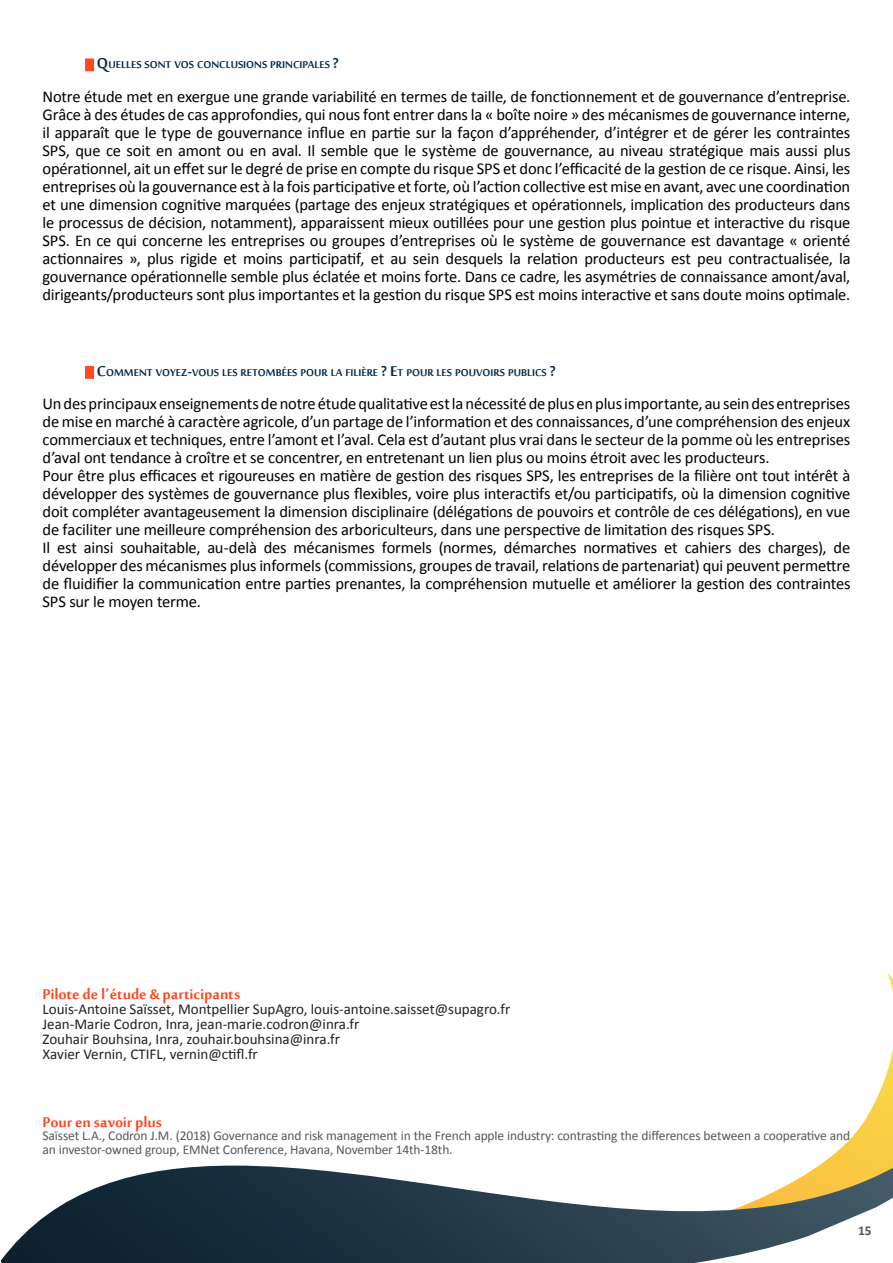
<style>
.page{position:relative;width:893px;height:1263px;background:#fff}
.page>*{position:absolute;margin:0;border:0;box-sizing:border-box;transform-origin:0 0}
.pour{font:700 19.5px "Sakkal Majalla";letter-spacing:-.005em;color:#ff4721}
.texte{font:16.5px/18px "Calibri";letter-spacing:-.01em;color:#000;text-align:justify}
.noms{font:15px "Calibri";color:#231f20}
.chapo{font:700 13.65px "Sakkal Majalla";color:#002645}
.bibiliographie{font:13.5px/13.5px "Calibri";letter-spacing:-.01em;color:#57585a}
.t1{font:700 13.5px "Calibri";color:#57585a}
.s1{font-size:19.5px}
</style>
<div class="page">
<svg style="left:820px;top:973px;width:73px;height:192px"></svg>
<svg style="left:1px;top:1165px;width:892px;height:98px"></svg>
<div style="left:85px;top:58px;width:9px;height:13px;background:#ff4721"></div>
<div style="left:85px;top:366px;width:9px;height:13px;background:#ff4721"></div>
<p class="chapo" style="left:97px;top:57px;width:243px"><span class="s1">Q</span>uelles sont vos conclusions principales <span class="s1">?</span></p>
<p class="texte" style="left:43px;top:87px;width:809px">Notre étude met en exergue une grande variabilité en termes de taille, de fonctionnement et de gouvernance d’entreprise.<br>Grâce à des études de cas approfondies, qui nous font entrer dans la « boîte noire » des mécanismes de gouvernance interne, il apparaît que le type de gouvernance influe en partie sur la façon d’appréhender, d’intégrer et de gérer les contraintes SPS, que ce soit en amont ou en aval. Il semble que le système de gouvernance, au niveau stratégique mais aussi plus opérationnel, ait un effet sur le degré de prise en compte du risque SPS et donc l’efficacité de la gestion de ce risque. Ainsi, les entreprises où la gouvernance est à la fois participative et forte, où l’action collective est mise en avant, avec une coordination et une dimension cognitive marquées (partage des enjeux stratégiques et opérationnels, implication des producteurs dans le processus de décision, notamment), apparaissent mieux outillées pour une gestion plus pointue et interactive du risque SPS. En ce qui concerne les entreprises ou groupes d’entreprises où le système de gouvernance est davantage « orienté actionnaires », plus rigide et moins participatif, et au sein desquels la relation producteurs est peu contractualisée, la gouvernance opérationnelle semble plus éclatée et moins forte. Dans ce cadre, les asymétries de connaissance amont/aval, dirigeants/producteurs sont plus importantes et la gestion du risque SPS est moins interactive et sans doute moins optimale.</p>
<p class="chapo" style="left:97px;top:365px;width:460px"><span class="s1">C</span>omment voyez<span class="s1">-</span>vous les retombées pour la filière <span class="s1">? E</span>t pour les pouvoirs publics <span class="s1">?</span></p>
<p class="texte" style="left:43px;top:395px;width:809px">Un des principaux enseignements de notre étude qualitative est la nécessité de plus en plus importante, au sein des entreprises de mise en marché à caractère agricole, d’un partage de l’information et des connaissances, d’une compréhension des enjeux commerciaux et techniques, entre l’amont et l’aval. Cela est d’autant plus vrai dans le secteur de la pomme où les entreprises d’aval ont tendance à croître et se concentrer, en entretenant un lien plus ou moins étroit avec les producteurs.</p>
<p class="texte" style="left:43px;top:467px;width:809px">Pour être plus efficaces et rigoureuses en matière de gestion des risques SPS, les entreprises de la filière ont tout intérêt à développer des systèmes de gouvernance plus flexibles, voire plus interactifs et/ou participatifs, où la dimension cognitive doit compléter avantageusement la dimension disciplinaire (délégations de pouvoirs et contrôle de ces délégations), en vue de faciliter une meilleure compréhension des arboriculteurs, dans une perspective de limitation des risques SPS.</p>
<p class="texte" style="left:43px;top:539px;width:809px">Il est ainsi souhaitable, au-delà des mécanismes formels (normes, démarches normatives et cahiers des charges), de développer des mécanismes plus informels (commissions, groupes de travail, relations de partenariat) qui peuvent permettre de fluidifier la communication entre parties prenantes, la compréhension mutuelle et améliorer la gestion des contraintes SPS sur le moyen terme.</p>
<p class="pour" style="left:43px;top:983px;width:199px">Pilote de l’étude &amp; participants</p>
<p class="noms" style="left:43px;top:999px;width:469px">Louis-Antoine Saïsset, Montpellier SupAgro, louis-antoine.saisset@supagro.fr</p>
<p class="noms" style="left:43px;top:1014px;width:318px">Jean-Marie Codron, Inra, jean-marie.codron@inra.fr</p>
<p class="noms" style="left:43px;top:1029px;width:299px">Zouhair Bouhsina, Inra, zouhair.bouhsina@inra.fr</p>
<p class="noms" style="left:43px;top:1044px;width:217px">Xavier Vernin, CTIFL, vernin@ctifl.fr</p>
<p class="pour" style="left:43px;top:1111px;width:121px">Pour en savoir plus</p>
<p class="bibiliographie" style="left:43px;top:1129px;width:809px">Saïsset L.A., Codron J.M. (2018) Governance and risk management in the French apple industry: contrasting the differences between a cooperative and an investor-owned group, EMNet Conference, Havana, November 14th-18th.</p>
<p class="t1" style="left:858px;top:1222px;width:15px">15</p>
</div>
